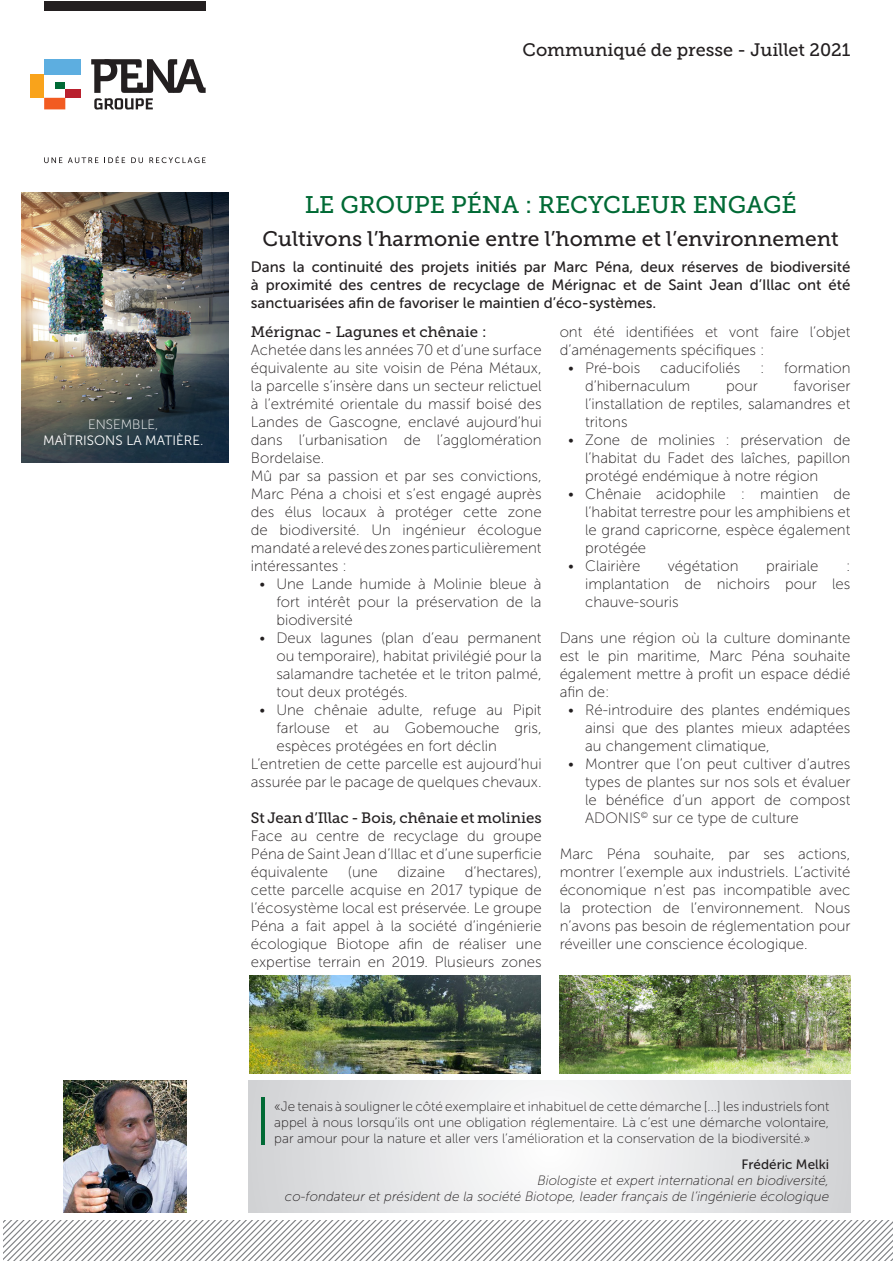
<style>
.page{position:relative;width:893px;height:1263px;background:#fff}
.page>*{position:absolute;margin:0;border:0;box-sizing:border-box;transform-origin:0 0}
.t1{font:24px "Museo Slab 500";color:#006a35}
.t2{font:21px "Museo Slab 500";color:#231f20}
.t3{font:18px "Museo Slab 500";color:#231f20}
.t4{font:15px/18px "Museo Sans 100";color:#231f20;text-align:justify}
.t5{font:15px/18px "Museo Sans 500";color:#231f20;text-align:justify}
.t6{font:15px "Museo Slab 500";color:#231f20}
.t7{font:13.5px/16.2px "Museo Sans 100";color:#231f20;text-align:justify}
.t8{font:italic 13.5px "Museo Sans 100";color:#231f20}
.t9{font:13.5px "Museo Sans 300";color:#fff}
.t10{font:13.5px "Museo Sans 500";color:#231f20}
.t11{font:13.5px "Museo Sans 100";color:#fff}
</style>
<div class="page">
<svg style="left:3px;top:1220px;width:890px;height:41px"></svg>
<div style="left:44px;top:1px;width:162px;height:10px;background:#231f20"></div>
<svg style="left:44px;top:157px;width:18px;height:6px"></svg>
<svg style="left:68px;top:157px;width:30px;height:6px"></svg>
<svg style="left:108px;top:156px;width:17px;height:7px"></svg>
<svg style="left:131px;top:157px;width:12px;height:6px"></svg>
<svg style="left:149px;top:157px;width:57px;height:6px"></svg>
<div style="left:44px;top:59px;width:36px;height:15px;background:#5daee0"></div>
<div style="left:31px;top:74px;width:13px;height:24px;background:#f9a31b"></div>
<div style="left:44px;top:98px;width:21px;height:11px;background:#f25b21"></div>
<div style="left:65px;top:89px;width:15px;height:9px;background:#b9202e"></div>
<div style="left:56px;top:82px;width:9px;height:7px;background:#006a35"></div>
<svg style="left:91px;top:59px;width:115px;height:51px"></svg>
<img style="left:21px;top:192px;width:208px;height:270px">
<img style="left:560px;top:976px;width:290px;height:97px">
<img style="left:249px;top:976px;width:291px;height:97px">
<img style="left:63px;top:1080px;width:123px;height:133px">
<svg style="left:249px;top:1080px;width:601px;height:133px"></svg>
<hr style="left:261px;top:1097px;width:4px;height:48px;background:#006a35">
<p class="t3" style="left:523px;top:40px;width:329px">Communiqué de presse - Juillet 2021</p>
<p class="t11" style="left:88px;top:417px;width:72px">ENSEMBLE,</p>
<p class="t9" style="left:43px;top:433px;width:162px">MAÎTRISONS LA MATIÈRE.</p>
<p class="t1" style="left:305px;top:191px;width:493px">LE GROUPE PÉNA : RECYCLEUR ENGAGÉ</p>
<p class="t2" style="left:263px;top:227px;width:578px">Cultivons l’harmonie entre l’homme et l’environnement</p>
<p class="t5" style="left:251px;top:257px;width:601px">Dans la continuité des projets initiés par Marc Péna, deux réserves de biodiversité à proximité des centres de recyclage de Mérignac et de Saint Jean d’Illac ont été sanctuarisées afin de favoriser le maintien d’éco-systèmes.</p>
<p class="t6" style="left:251px;top:323px;width:237px">Mérignac - Lagunes et chênaie :</p>
<p class="t4" style="left:251px;top:341px;width:292px">Achetée dans les années 70 et d’une surface équivalente au site voisin de Péna Métaux, la parcelle s’insère dans un secteur relictuel à l’extrémité orientale du massif boisé des Landes de Gascogne, enclavé aujourd’hui dans l’urbanisation de l’agglomération Bordelaise.</p>
<p class="t4" style="left:251px;top:467px;width:292px">Mû par sa passion et par ses convictions, Marc Péna a choisi et s’est engagé auprès des élus locaux à protéger cette zone de biodiversité. Un ingénieur écologue mandaté a relevé des zones particulièrement intéressantes :</p>
<p class="t4" style="left:276px;top:575px;width:267px;text-indent:-17px">• Une Lande humide à Molinie bleue à fort intérêt pour la préservation de la biodiversité</p>
<p class="t4" style="left:276px;top:629px;width:267px;text-indent:-17px">• Deux lagunes (plan d’eau permanent ou temporaire), habitat privilégié pour la salamandre tachetée et le triton palmé, tout deux protégés.</p>
<p class="t4" style="left:276px;top:701px;width:267px;text-indent:-17px">• Une chênaie adulte, refuge au Pipit farlouse et au Gobemouche gris, espèces protégées en fort déclin</p>
<p class="t4" style="left:251px;top:755px;width:292px">L’entretien de cette parcelle est aujourd’hui assurée par le pacage de quelques chevaux.</p>
<p class="t6" style="left:251px;top:809px;width:292px">St Jean d’Illac - Bois, chênaie et molinies</p>
<p class="t4" style="left:251px;top:827px;width:292px">Face au centre de recyclage du groupe Péna de Saint Jean d’Illac et d’une superficie équivalente</p>
<p class="t4" style="left:251px;top:863px;width:292px;text-indent:214px">d’hectares), cette parcelle acquise en 2017 typique de l’écosystème local est préservée. Le groupe Péna a fait appel à la société d’ingénierie écologique Biotope afin de réaliser une expertise terrain en 2019. Plusieurs zones</p>
<p class="t4" style="left:348px;top:863px;width:31px">(une</p>
<p class="t4" style="left:397px;top:863px;width:49px">dizaine</p>
<p class="t4" style="left:560px;top:323px;width:292px">ont été identifiées et vont faire l’objet d’aménagements spécifiques :</p>
<p class="t4" style="left:568px;top:359px;width:74px">• Pré-bois</p>
<p class="t4" style="left:660px;top:359px;width:82px">caducifoliés</p>
<p class="t4" style="left:760px;top:359px;width:6px">:</p>
<p class="t4" style="left:784px;top:359px;width:68px">formation</p>
<p class="t4" style="left:585px;top:377px;width:107px">d’hibernaculum</p>
<p class="t4" style="left:726px;top:377px;width:33px">pour</p>
<p class="t4" style="left:585px;top:377px;width:267px;text-indent:208px">favoriser l’installation de reptiles, salamandres et tritons</p>
<p class="t4" style="left:585px;top:431px;width:267px;text-indent:-17px">• Zone de molinies : préservation de l’habitat du Fadet des laîches, papillon protégé endémique à notre région</p>
<p class="t4" style="left:585px;top:485px;width:267px;text-indent:-17px">• Chênaie acidophile : maintien de l’habitat terrestre pour les amphibiens et le grand capricorne, espèce également protégée</p>
<p class="t4" style="left:568px;top:557px;width:74px">• Clairière</p>
<p class="t4" style="left:668px;top:557px;width:72px">végétation</p>
<p class="t4" style="left:766px;top:557px;width:54px">prairiale</p>
<p class="t4" style="left:585px;top:557px;width:267px;text-indent:261px">: implantation de nichoirs pour les chauve-souris</p>
<p class="t4" style="left:560px;top:629px;width:292px">Dans une région où la culture dominante est le pin maritime, Marc Péna souhaite également mettre à profit un espace dédié afin de:</p>
<p class="t4" style="left:585px;top:701px;width:267px;text-indent:-17px">• Ré-introduire des plantes endémiques ainsi que des plantes mieux adaptées au changement climatique,</p>
<p class="t4" style="left:585px;top:755px;width:267px;text-indent:-17px">• Montrer que l’on peut cultiver d’autres types de plantes sur nos sols et évaluer le bénéfice d’un apport de compost ADONIS<sup>©</sup> sur ce type de culture</p>
<p class="t4" style="left:560px;top:845px;width:292px">Marc Péna souhaite, par ses actions, montrer l’exemple aux industriels. L’activité économique n’est pas incompatible avec la protection de l’environnement. Nous n’avons pas besoin de réglementation pour réveiller une conscience écologique.</p>
<p class="t7" style="left:274px;top:1098px;width:556px">«Je tenais à souligner le côté exemplaire et inhabituel de cette démarche [...] les industriels font appel à nous lorsqu’ils ont une obligation réglementaire. Là c’est une démarche volontaire, par amour pour la nature et aller vers l’amélioration et la conservation de la biodiversité.»</p>
<p class="t10" style="left:742px;top:1156px;width:89px">Frédéric Melki</p>
<p class="t8" style="left:537px;top:1173px;width:293px">Biologiste et expert international en biodiversité,</p>
<p class="t8" style="left:285px;top:1189px;width:546px">co-fondateur et président de la société Biotope, leader français de l’ingénierie écologique</p>
</div>
